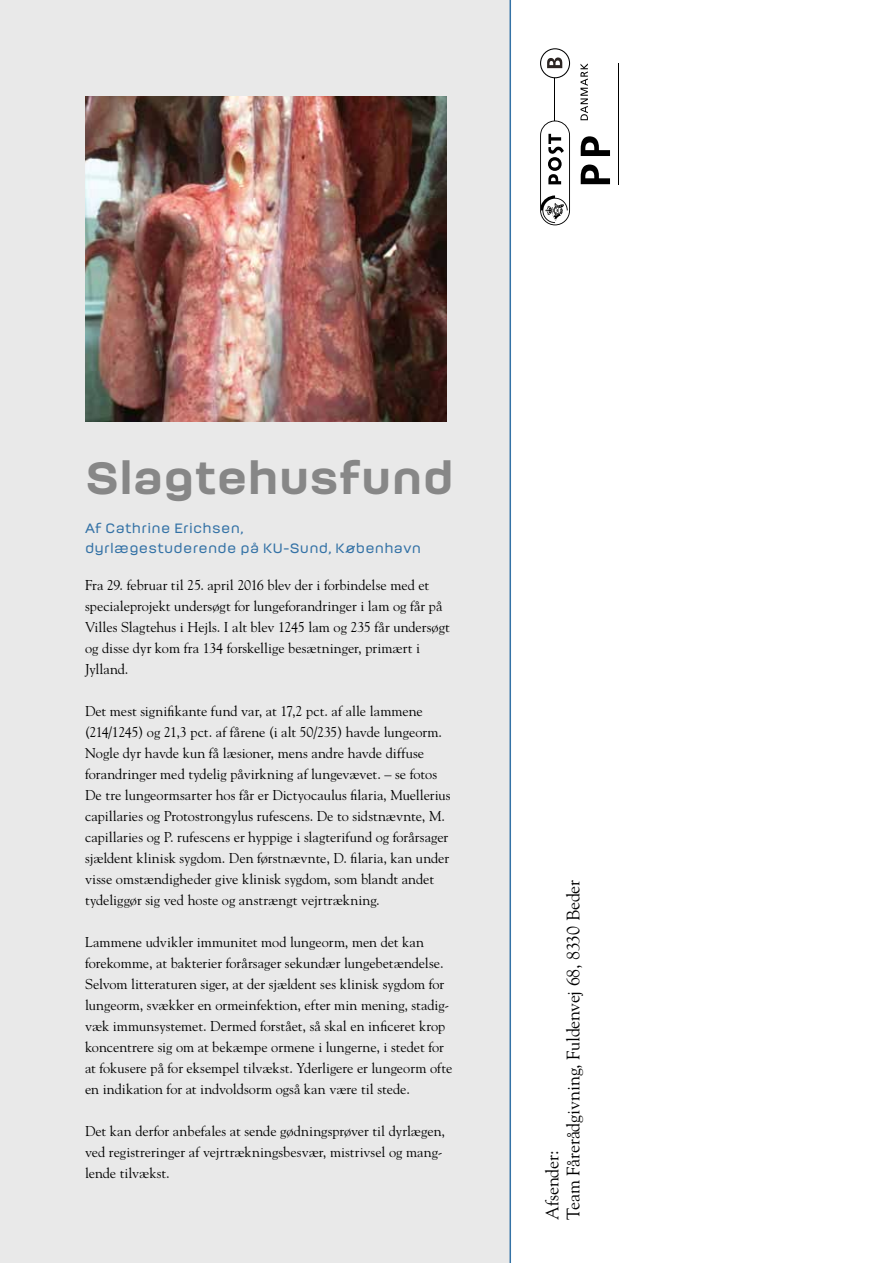
<style>
.page{position:relative;width:893px;height:1263px;background:#fff}
.page>*{position:absolute;margin:0;border:0;box-sizing:border-box;transform-origin:0 0}
.t1{font:900 45px "Moderna";letter-spacing:-.005em;color:#878787}
.t2{font:18px/21px "Goudy";letter-spacing:-.015em;color:#000}
.t3{font:14.25px/21px "Goudy";color:#000}
.t4{font:500 13.5px/19.5px "Moderna";letter-spacing:.02em;color:#3472a6}
</style>
<div class="page">
<div style="left:0;top:0;width:510px;height:1263px;background:#e9e9e9"></div>
<img style="left:85px;top:96px;width:361px;height:326px">
<svg style="left:580px;top:63px;width:8px;height:57px"></svg>
<hr style="left:554px;top:63px;width:1px;height:58px;background:#000">
<hr style="left:618px;top:63px;width:1px;height:121px;background:#000">
<svg style="left:581px;top:165px;width:29px;height:19px"></svg>
<svg style="left:581px;top:136px;width:29px;height:20px"></svg>
<svg style="left:540px;top:121px;width:30px;height:104px"></svg>
<div style="left:541px;top:49px;width:28px;height:29px;background:#fff;border-radius:50%"></div>
<div style="left:540px;top:48px;width:30px;height:30px;border:1px solid #000;border-radius:50%"></div>
<svg style="left:547px;top:57px;width:15px;height:11px"></svg>
<hr style="left:509px;top:0;width:2px;height:1263px;background:#3472a6">
<h1 class="t1" style="left:85px;top:443px;width:370px">Slagtehusfund</h1>
<p class="t4" style="left:85px;top:519px;width:338px">Af Cathrine Erichsen,<br>dyrlægestuderende på KU-Sund, København</p>
<p class="t3" style="left:85px;top:574px;width:366px">Fra 29. februar til 25. april 2016 blev der i forbindelse med et specialeprojekt undersøgt for lungeforandringer i lam og får på Villes Slagtehus i Hejls. I alt blev 1245 lam og 235 får undersøgt og disse dyr kom fra 134 forskellige besætninger, primært i Jylland.</p>
<p class="t3" style="left:85px;top:700px;width:367px">Det mest signifikante fund var, at 17,2 pct. af alle lammene (214/1245) og 21,3 pct. af fårene (i alt 50/235) havde lungeorm.<br>Nogle dyr havde kun få læsioner, mens andre havde diffuse forandringer med tydelig påvirkning af lungevævet. – se fotos De tre lungeormsarter hos får er Dictyocaulus filaria, Muellerius capillaries og Protostrongylus rufescens. De to sidstnævnte, M. capillaries og P. rufescens er hyppige i slagterifund og forårsager sjældent klinisk sygdom. Den førstnævnte, D. filaria, kan under visse omstændigheder give klinisk sygdom, som blandt andet tydeliggør sig ved hoste og anstrængt vejrtrækning.</p>
<p class="t3" style="left:85px;top:931px;width:369px">Lammene udvikler immunitet mod lungeorm, men det kan forekomme, at bakterier forårsager sekundær lungebetændelse.<br>Selvom litteraturen siger, at der sjældent ses klinisk sygdom for lungeorm, svækker en ormeinfektion, efter min mening, stadig&shy;væk immunsystemet. Dermed forstået, så skal en inficeret krop koncentrere sig om at bekæmpe ormene i lungerne, i stedet for at fokusere på for eksempel tilvækst. Yderligere er lungeorm ofte en indikation for at indvoldsorm også kan være til stede.</p>
<p class="t3" style="left:85px;top:1120px;width:361px">Det kan derfor anbefales at sende gødningsprøver til dyrlægen, ved registreringer af vejrtrækningsbesvær, mistrivsel og mang&shy;lende tilvækst.</p>
<p class="t2" style="left:541px;top:1220px;width:341px;rotate:-90deg">Afsender:<br>Team Fårerådgivning, Fuldenvej 68, 8330 Beder</p>
</div>
